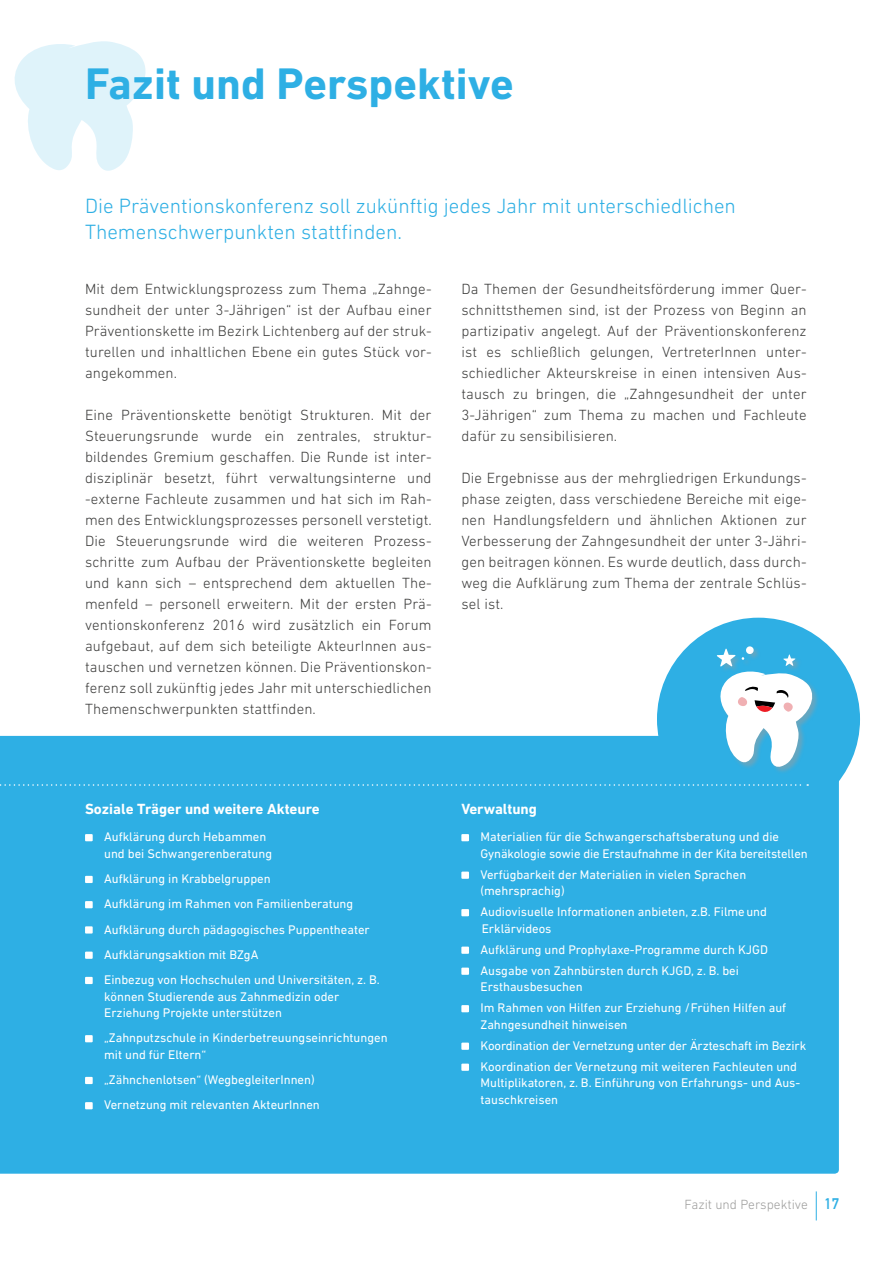
<style>
.page{position:relative;width:893px;height:1263px;background:#fff}
.page>*{position:absolute;margin:0;border:0;box-sizing:border-box;transform-origin:0 0}
.t1{font:700 45px "DIN Next LT Pro";color:#2eafe4}
.t2{font:300 21px/25.2px "DIN Next LT Pro";color:#2eafe4}
.t3{font:300 15px/21px "DIN Next LT Pro";letter-spacing:.01em;color:#3c3c3b;text-align:justify}
.t4{font:700 15px "DIN Next LT Pro";color:#fff}
.t5{font:700 15px "DIN Alternate";color:#2eafe4}
.t6{font:300 13.5px "DIN Next LT Pro";color:#9d9d9c}
.t7{font:12.75px/16.5px "DIN Next LT Pro";color:#fff}
</style>
<div class="page">
<svg style="left:816px;top:1191px;width:1px;height:29px"></svg>
<div style="left:657px;top:618px;width:203px;height:203px;background:#2eafe4;border-radius:50%"></div>
<div style="left:0;top:736px;width:839px;height:438px;background:#2eafe4"></div>
<div style="left:85px;top:876px;width:8px;height:7px;background:#fff"></div>
<div style="left:85px;top:834px;width:8px;height:7px;background:#fff"></div>
<div style="left:85px;top:901px;width:8px;height:7px;background:#fff"></div>
<div style="left:85px;top:951px;width:8px;height:8px;background:#fff"></div>
<div style="left:85px;top:1077px;width:8px;height:7px;background:#fff"></div>
<div style="left:85px;top:977px;width:8px;height:7px;background:#fff"></div>
<div style="left:85px;top:1035px;width:8px;height:7px;background:#fff"></div>
<div style="left:85px;top:1102px;width:8px;height:7px;background:#fff"></div>
<div style="left:461px;top:834px;width:8px;height:7px;background:#fff"></div>
<div style="left:461px;top:871px;width:8px;height:8px;background:#fff"></div>
<div style="left:461px;top:909px;width:8px;height:7px;background:#fff"></div>
<div style="left:461px;top:946px;width:8px;height:8px;background:#fff"></div>
<div style="left:461px;top:967px;width:8px;height:8px;background:#fff"></div>
<div style="left:461px;top:1005px;width:8px;height:7px;background:#fff"></div>
<div style="left:461px;top:1042px;width:8px;height:8px;background:#fff"></div>
<div style="left:461px;top:1063px;width:8px;height:8px;background:#fff"></div>
<div style="left:85px;top:926px;width:8px;height:7px;background:#fff"></div>
<svg style="left:14px;top:41px;width:132px;height:130px"></svg>
<div style="left:717px;top:646px;width:103px;height:128px;background:#9d9d9c;opacity:.5"></div>
<svg style="left:717px;top:646px;width:101px;height:122px"></svg>
<svg style="left:0;top:784px;width:808px;height:2px;background:#53bde8"></svg>
<h1 class="t1" style="left:85px;top:57px;width:430px">Fazit und Perspektive</h1>
<h2 class="t2" style="left:85px;top:194px;width:652px">Die Präventionskonferenz soll zukünftig jedes Jahr mit unterschiedlichen<br>Themenschwerpunkten stattfinden.</h2>
<p class="t3" style="left:85px;top:278px;width:348px">Mit dem Entwicklungsprozess zum Thema „Zahnge&shy;sundheit der unter 3-Jährigen“ ist der Aufbau einer Präventionskette im Bezirk Lichtenberg auf der struk&shy;turellen und inhaltlichen Ebene ein gutes Stück vor&shy;angekommen.</p>
<p class="t3" style="left:85px;top:404px;width:348px">Eine Präventionskette benötigt Strukturen. Mit der Steuerungsrunde wurde ein zentrales, struktur&shy;bildendes Gremium geschaffen. Die Runde ist inter&shy;disziplinär besetzt, führt verwaltungsinterne und -externe Fachleute zusammen und hat sich im Rah&shy;men des Entwicklungsprozesses personell verstetigt.<br>Die Steuerungsrunde wird die weiteren Prozess&shy;schritte zum Aufbau der Präventionskette begleiten und kann sich – entsprechend dem aktuellen The&shy;menfeld – personell erweitern. Mit der ersten Prä&shy;ventionskonferenz 2016 wird zusätzlich ein Forum aufgebaut, auf dem sich beteiligte AkteurInnen aus&shy;tauschen und vernetzen können. Die Präventionskon&shy;ferenz soll zukünftig jedes Jahr mit unterschiedlichen Themenschwerpunkten stattfinden.</p>
<p class="t3" style="left:461px;top:278px;width:347px">Da Themen der Gesundheitsförderung immer Quer&shy;schnittsthemen sind, ist der Prozess von Beginn an partizipativ angelegt. Auf der Präventionskonferenz ist es schließlich gelungen, VertreterInnen unter&shy;schiedlicher Akteurskreise in einen intensiven Aus&shy;tausch zu bringen, die „Zahngesundheit der unter 3-Jährigen“ zum Thema zu machen und Fachleute dafür zu sensibilisieren.</p>
<p class="t3" style="left:461px;top:467px;width:347px">Die Ergebnisse aus der mehrgliedrigen Erkundungs&shy;phase zeigten, dass verschiedene Bereiche mit eige&shy;nen Handlungsfeldern und ähnlichen Aktionen zur Verbesserung der Zahngesundheit der unter 3-Jähri&shy;gen beitragen können. Es wurde deutlich, dass durch&shy;weg die Aufklärung zum Thema der zentrale Schlüs&shy;sel ist.</p>
<p class="t4" style="left:85px;top:800px;width:236px">Soziale Träger und weitere Akteure</p>
<p class="t7" style="left:104px;top:828px;width:169px">Aufklärung durch Hebammen und bei Schwangerenberatung</p>
<p class="t7" style="left:104px;top:866px;width:251px;line-height:25.2px">Aufklärung in Krabbelgruppen<br>Aufklärung im Rahmen von Familienberatung</p>
<p class="t7" style="left:104px;top:946px;width:156px">Aufklärungsaktion mit BZgA</p>
<p class="t7" style="left:104px;top:921px;width:267px">Aufklärung durch pädagogisches Puppentheater</p>
<p class="t7" style="left:104px;top:971px;width:277px">Einbezug von Hochschulen und Universitäten, z. B.</p>
<p class="t7" style="left:104px;top:988px;width:237px">können Studierende aus Zahnmedizin oder<br>Erziehung Projekte unterstützen</p>
<p class="t7" style="left:104px;top:1029px;width:285px">„Zahnputzschule in Kinderbetreuungseinrichtungen mit und für Eltern“</p>
<p class="t7" style="left:104px;top:1071px;width:212px">„Zähnchenlotsen“ (WegbegleiterInnen)</p>
<p class="t7" style="left:104px;top:1096px;width:217px">Vernetzung mit relevanten AkteurInnen</p>
<p class="t4" style="left:461px;top:800px;width:77px">Verwaltung</p>
<p class="t7" style="left:480px;top:828px;width:329px">Materialien für die Schwangerschaftsberatung und die<br>Gynäkologie sowie die Erstaufnahme in der Kita bereitstellen</p>
<p class="t7" style="left:480px;top:866px;width:267px">Verfügbarkeit der Materialien in vielen Sprachen</p>
<p class="t7" style="left:480px;top:882px;width:86px">(mehrsprachig)</p>
<p class="t7" style="left:480px;top:903px;width:288px">Audiovisuelle Informationen anbieten, z.B. Filme und<br>Erklärvideos</p>
<p class="t7" style="left:480px;top:941px;width:289px">Aufklärung und Prophylaxe-Programme durch KJGD</p>
<p class="t7" style="left:480px;top:962px;width:260px">Ausgabe von Zahnbürsten durch KJGD, z. B. bei</p>
<p class="t7" style="left:480px;top:978px;width:104px">Ersthausbesuchen</p>
<p class="t7" style="left:480px;top:999px;width:307px">Im Rahmen von Hilfen zur Erziehung /Frühen Hilfen auf<br>Zahngesundheit hinweisen</p>
<p class="t7" style="left:480px;top:1037px;width:327px">Koordination der Vernetzung unter der Ärzteschaft im Bezirk</p>
<p class="t7" style="left:480px;top:1058px;width:321px">Koordination der Vernetzung mit weiteren Fachleuten und<br>Multiplikatoren, z. B. Einführung von Erfahrungs- und Aus&shy;tauschkreisen</p>
<p class="t6" style="left:685px;top:1196px;width:125px">Fazit und Perspektive</p>
<p class="t5" style="left:825px;top:1192px;width:16px">17</p>
</div>
